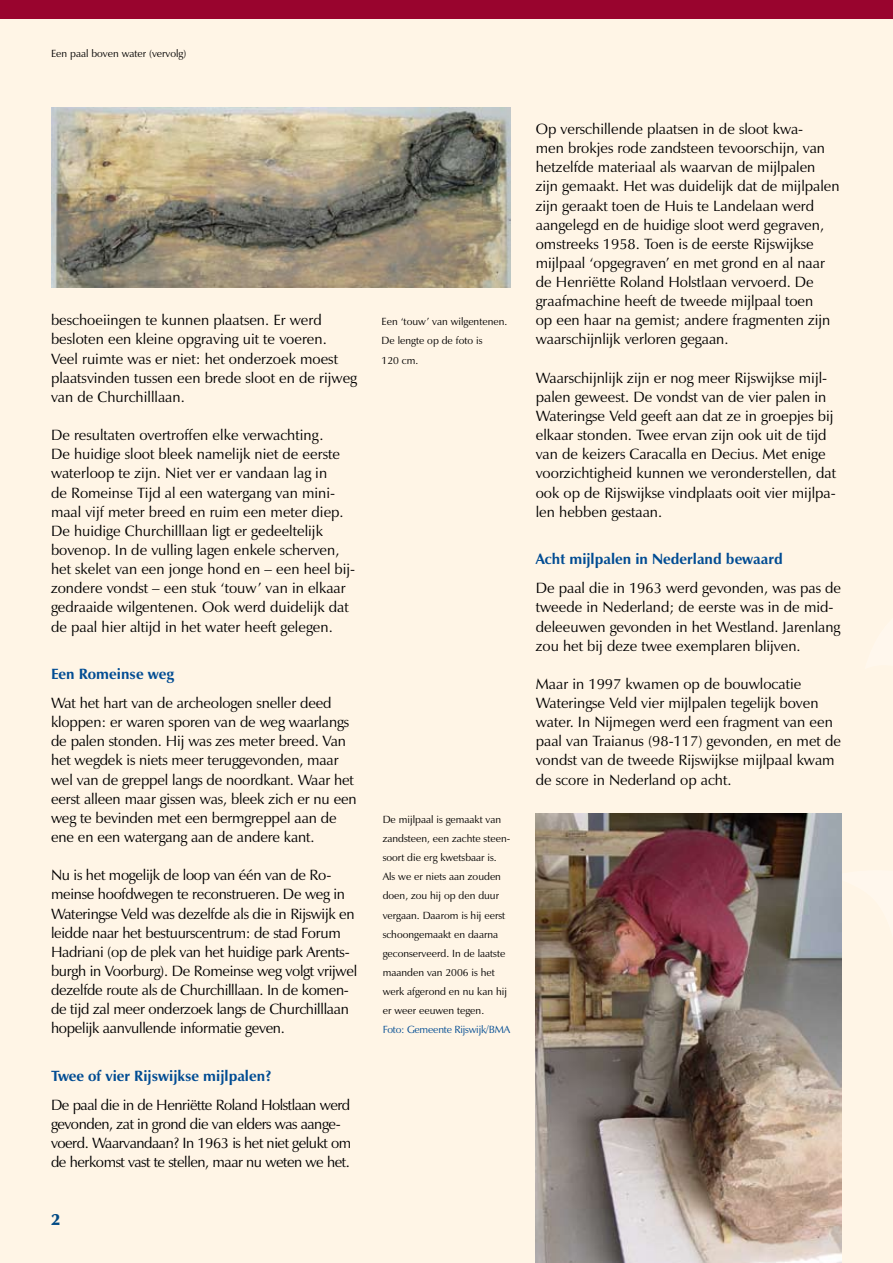
<style>
.page{position:relative;width:893px;height:1263px;background:#fff}
.page>*{position:absolute;margin:0;border:0;box-sizing:border-box;transform-origin:0 0}
.t1{font:15px/19.2px "Zapf Humanist 601 BT";color:#000}
.t2{font:15px/19.2px "Zapf Humanist 601 BT";letter-spacing:-.02em;color:#000}
.t3{font:15px/19.2px "Zapf Humanist 601 BT";letter-spacing:-.03em;color:#000}
.t4{font:700 15px "Zapf Humanist 601 BT";color:#004c93}
.t5{font:10.5px/19.2px "Zapf Humanist 601 BT";color:#000}
.t6{font:10.5px "Zapf Humanist 601 BT";letter-spacing:-.02em;color:#004c93}
</style>
<div class="page">
<div style="left:0;top:0;width:893px;height:19px;background:#99042e"></div>
<div style="left:0;top:19px;width:893px;height:1244px;background:#fff5e6"></div>
<img style="left:51px;top:107px;width:459px;height:180px">
<img style="left:536px;top:813px;width:306px;height:450px">
<p class="t5" style="left:51px;top:44px;width:137px">Een paal boven water (vervolg)</p>
<p class="t1" style="left:51px;top:311px;width:308px">beschoeiingen te kunnen plaatsen. Er werd besloten een kleine opgraving uit te voeren.<br>Veel ruimte was er niet: het onderzoek moest plaatsvinden tussen een brede sloot en de rijweg van de Churchilllaan.</p>
<p class="t1" style="left:51px;top:425px;width:306px">De resultaten overtroffen elke verwachting.<br>De huidige sloot bleek namelijk niet de eerste waterloop te zijn. Niet ver er vandaan lag in<br>de Romeinse Tijd al een watergang van mini&shy;maal vijf meter breed en ruim een meter diep.<br>De huidige Churchilllaan ligt er gedeeltelijk bovenop. In de vulling lagen enkele scherven, het skelet van een jonge hond en – een heel bij&shy;zondere vondst – een stuk ‘touw’ van in elkaar gedraaide wilgentenen. Ook werd duidelijk dat de paal hier altijd in het water heeft gelegen.</p>
<p class="t4" style="left:51px;top:664px;width:125px">Een Romeinse weg</p>
<p class="t1" style="left:51px;top:693px;width:307px">Wat het hart van de archeologen sneller deed kloppen: er waren sporen van de weg waarlangs de palen stonden. Hij was zes meter breed. Van het wegdek is niets meer teruggevonden, maar wel van de greppel langs de noordkant. Waar het eerst alleen maar gissen was, bleek zich er nu een weg te bevinden met een bermgreppel aan de ene en een watergang aan de andere kant.</p>
<p class="t2" style="left:51px;top:865px;width:308px">Nu is het mogelijk de loop van één van de Ro&shy;meinse hoofdwegen te reconstrueren. De weg in Wateringse Veld was dezelfde als die in Rijswijk en leidde naar het bestuurscentrum: de stad Forum Hadriani (op de plek van het huidige park Arents&shy;burgh in Voorburg). De Romeinse weg volgt vrijwel dezelfde route als de Churchilllaan. In de komen&shy;de tijd zal meer onderzoek langs de Churchilllaan hopelijk aanvullende informatie geven.</p>
<p class="t4" style="left:51px;top:1066px;width:222px">Twee of vier Rijswijkse mijlpalen?</p>
<p class="t3" style="left:51px;top:1095px;width:302px">De paal die in de Henriëtte Roland Holstlaan werd gevonden, zat in grond die van elders was aange&shy;voerd. Waarvandaan? In 1963 is het niet gelukt om de herkomst vast te stellen, maar nu weten we het.</p>
<p class="t5" style="left:382px;top:312px;width:127px">Een ‘touw’ van wilgentenen.<br>De lengte op de foto is<br>120 cm.</p>
<p class="t5" style="left:383px;top:810px;width:129px">De mijlpaal is gemaakt van zandsteen, een zachte steen&shy;soort die erg kwetsbaar is.<br>Als we er niets aan zouden doen, zou hij op den duur vergaan. Daarom is hij eerst schoongemaakt en daarna geconserveerd. In de laatste maanden van 2006 is het werk afgerond en nu kan hij er weer eeuwen tegen.</p>
<p class="t6" style="left:383px;top:1023px;width:129px">Foto: Gemeente Rijswijk/BMA</p>
<p class="t1" style="left:536px;top:119px;width:305px">Op verschillende plaatsen in de sloot kwa-<br>men brokjes rode zandsteen tevoorschijn, van hetzelfde materiaal als waarvan de mijlpalen zijn gemaakt. Het was duidelijk dat de mijlpalen zijn geraakt toen de Huis te Landelaan werd aangelegd en de huidige sloot werd gegraven, omstreeks 1958. Toen is de eerste Rijswijkse mijlpaal ‘opgegraven’ en met grond en al naar de Henriëtte Roland Holstlaan vervoerd. De graafmachine heeft de tweede mijlpaal toen<br>op een haar na gemist; andere fragmenten zijn waarschijnlijk verloren gegaan.</p>
<p class="t1" style="left:536px;top:368px;width:302px">Waarschijnlijk zijn er nog meer Rijswijkse mijl&shy;palen geweest. De vondst van de vier palen in Wateringse Veld geeft aan dat ze in groepjes bij elkaar stonden. Twee ervan zijn ook uit de tijd van de keizers Caracalla en Decius. Met enige voorzichtigheid kunnen we veronderstellen, dat ook op de Rijswijkse vindplaats ooit vier mijlpa&shy;len hebben gestaan.</p>
<p class="t4" style="left:536px;top:549px;width:248px">Acht mijlpalen in Nederland bewaard</p>
<p class="t1" style="left:536px;top:578px;width:307px">De paal die in 1963 werd gevonden, was pas de tweede in Nederland; de eerste was in de mid&shy;deleeuwen gevonden in het Westland. Jarenlang zou het bij deze twee exemplaren blijven.</p>
<p class="t1" style="left:536px;top:674px;width:307px">Maar in 1997 kwamen op de bouwlocatie Wateringse Veld vier mijlpalen tegelijk boven water. In Nijmegen werd een fragment van een paal van Traianus (98-117) gevonden, en met de vondst van de tweede Rijswijkse mijlpaal kwam de score in Nederland op acht.</p>
</div>
